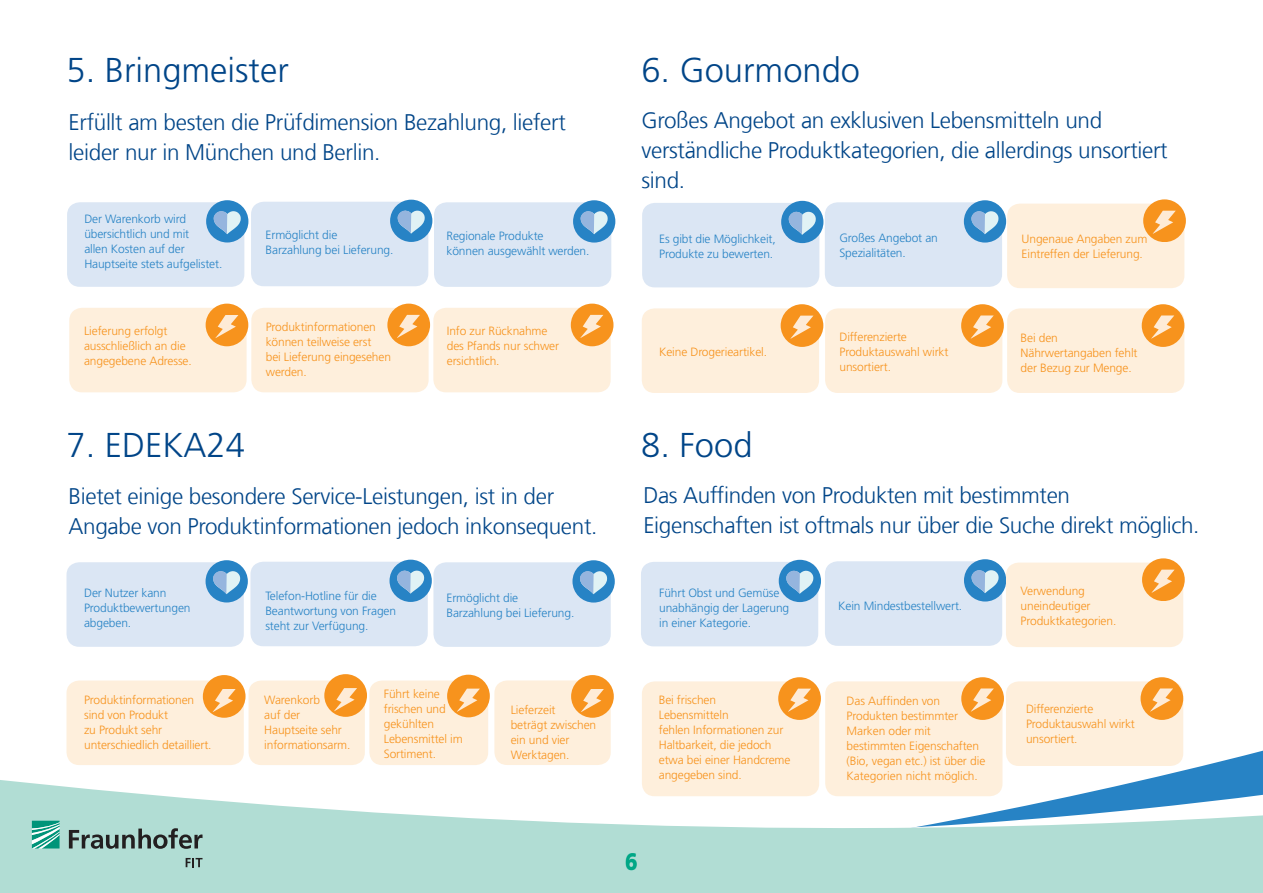
<style>
.page{position:relative;width:1263px;height:893px;background:#fff}
.page>*{position:absolute;margin:0;border:0;box-sizing:border-box;transform-origin:0 0}
.t1{font:300 34.5px "Frutiger";color:#014588}
.t2{font:300 22.5px/30px "Frutiger LT Com";letter-spacing:-.015em;color:#014588}
.t3{font:700 22.5px "Frutiger";color:#00a786}
.t4{font:300 12px/15px "Frutiger";letter-spacing:-.01em;color:#f7931d}
.t5{font:300 12px/15px "Frutiger";letter-spacing:-.01em;color:#2783c5}
</style>
<div class="page">
<svg style="left:0;top:753px;width:1263px;height:140px;fill:#b1ddd4"></svg>
<svg style="left:32px;top:821px;width:28px;height:27px"></svg>
<svg style="left:69px;top:828px;width:133px;height:21px;background:#7d9892"></svg>
<svg style="left:186px;top:858px;width:16px;height:9px"></svg>
<div style="left:825px;top:561px;width:177px;height:85px;background:#dbe6f4;border-radius:13px"></div>
<div style="left:964px;top:559px;width:42px;height:42px;background:#2783c5;border-radius:50%"></div>
<svg style="left:971px;top:570px;width:27px;height:23px"></svg>
<div style="left:641px;top:562px;width:177px;height:84px;background:#dbe6f4;border-radius:13px"></div>
<div style="left:779px;top:560px;width:42px;height:42px;background:#2783c5;border-radius:50%"></div>
<svg style="left:786px;top:570px;width:27px;height:24px"></svg>
<div style="left:642px;top:681px;width:177px;height:115px;background:#feefdc;border-radius:13px"></div>
<div style="left:825px;top:681px;width:177px;height:115px;background:#feefdc;border-radius:13px"></div>
<div style="left:1006px;top:681px;width:177px;height:85px;background:#feefdc;border-radius:13px"></div>
<div style="left:778px;top:677px;width:43px;height:43px;background:#f7931d;border-radius:50%"></div>
<svg style="left:788px;top:689px;width:23px;height:23px"></svg>
<div style="left:961px;top:677px;width:43px;height:43px;background:#f7931d;border-radius:50%"></div>
<svg style="left:971px;top:688px;width:23px;height:24px"></svg>
<div style="left:1006px;top:563px;width:177px;height:84px;background:#feefdc;border-radius:13px"></div>
<div style="left:1142px;top:558px;width:43px;height:43px;background:#f7931d;border-radius:50%"></div>
<svg style="left:1151px;top:570px;width:23px;height:23px"></svg>
<div style="left:1140px;top:677px;width:43px;height:43px;background:#f7931d;border-radius:50%"></div>
<svg style="left:1150px;top:688px;width:23px;height:24px"></svg>
<div style="left:433px;top:562px;width:178px;height:85px;background:#dbe6f4;border-radius:13px"></div>
<div style="left:572px;top:560px;width:43px;height:43px;background:#2783c5;border-radius:50%"></div>
<svg style="left:580px;top:571px;width:27px;height:23px"></svg>
<div style="left:250px;top:562px;width:178px;height:84px;background:#dbe6f4;border-radius:13px"></div>
<div style="left:389px;top:560px;width:43px;height:42px;background:#2783c5;border-radius:50%"></div>
<svg style="left:397px;top:570px;width:27px;height:24px"></svg>
<div style="left:67px;top:562px;width:177px;height:85px;background:#dbe6f4;border-radius:13px"></div>
<div style="left:206px;top:560px;width:42px;height:42px;background:#2783c5;border-radius:50%"></div>
<svg style="left:213px;top:571px;width:27px;height:23px"></svg>
<div style="left:434px;top:202px;width:177px;height:85px;background:#dbe6f4;border-radius:13px"></div>
<div style="left:573px;top:200px;width:42px;height:43px;background:#2783c5;border-radius:50%"></div>
<svg style="left:580px;top:211px;width:28px;height:23px"></svg>
<div style="left:251px;top:202px;width:177px;height:84px;background:#dbe6f4;border-radius:13px"></div>
<div style="left:390px;top:200px;width:42px;height:42px;background:#2783c5;border-radius:50%"></div>
<svg style="left:397px;top:210px;width:28px;height:24px"></svg>
<div style="left:67px;top:202px;width:177px;height:85px;background:#dbe6f4;border-radius:13px"></div>
<div style="left:206px;top:200px;width:42px;height:42px;background:#2783c5;border-radius:50%"></div>
<svg style="left:214px;top:211px;width:27px;height:23px"></svg>
<div style="left:69px;top:308px;width:178px;height:84px;background:#feefdc;border-radius:13px"></div>
<div style="left:251px;top:308px;width:178px;height:84px;background:#feefdc;border-radius:13px"></div>
<div style="left:433px;top:308px;width:178px;height:84px;background:#feefdc;border-radius:13px"></div>
<div style="left:67px;top:680px;width:177px;height:85px;background:#feefdc;border-radius:13px"></div>
<div style="left:249px;top:680px;width:116px;height:85px;background:#feefdc;border-radius:13px"></div>
<div style="left:369px;top:680px;width:119px;height:85px;background:#feefdc;border-radius:13px"></div>
<div style="left:494px;top:680px;width:117px;height:85px;background:#feefdc;border-radius:13px"></div>
<div style="left:206px;top:304px;width:42px;height:42px;background:#f7931d;border-radius:50%"></div>
<svg style="left:215px;top:315px;width:23px;height:23px"></svg>
<div style="left:387px;top:304px;width:43px;height:42px;background:#f7931d;border-radius:50%"></div>
<svg style="left:397px;top:315px;width:23px;height:23px"></svg>
<div style="left:571px;top:304px;width:42px;height:42px;background:#f7931d;border-radius:50%"></div>
<svg style="left:580px;top:315px;width:23px;height:23px"></svg>
<div style="left:203px;top:675px;width:43px;height:43px;background:#f7931d;border-radius:50%"></div>
<svg style="left:213px;top:689px;width:23px;height:23px"></svg>
<div style="left:825px;top:202px;width:177px;height:85px;background:#dbe6f4;border-radius:13px"></div>
<div style="left:964px;top:200px;width:42px;height:43px;background:#2783c5;border-radius:50%"></div>
<svg style="left:971px;top:211px;width:27px;height:23px"></svg>
<div style="left:642px;top:203px;width:177px;height:84px;background:#dbe6f4;border-radius:13px"></div>
<div style="left:781px;top:201px;width:42px;height:42px;background:#2783c5;border-radius:50%"></div>
<svg style="left:789px;top:211px;width:27px;height:24px"></svg>
<div style="left:642px;top:308px;width:177px;height:85px;background:#feefdc;border-radius:13px"></div>
<div style="left:825px;top:308px;width:177px;height:85px;background:#feefdc;border-radius:13px"></div>
<div style="left:1007px;top:308px;width:177px;height:85px;background:#feefdc;border-radius:13px"></div>
<div style="left:781px;top:304px;width:42px;height:43px;background:#f7931d;border-radius:50%"></div>
<svg style="left:790px;top:316px;width:23px;height:23px"></svg>
<div style="left:961px;top:304px;width:43px;height:43px;background:#f7931d;border-radius:50%"></div>
<svg style="left:971px;top:315px;width:23px;height:24px"></svg>
<div style="left:1007px;top:204px;width:177px;height:84px;background:#feefdc;border-radius:13px"></div>
<div style="left:1143px;top:199px;width:43px;height:43px;background:#f7931d;border-radius:50%"></div>
<svg style="left:1153px;top:211px;width:23px;height:23px"></svg>
<div style="left:1142px;top:304px;width:42px;height:43px;background:#f7931d;border-radius:50%"></div>
<svg style="left:1151px;top:315px;width:23px;height:24px"></svg>
<div style="left:571px;top:675px;width:43px;height:43px;background:#f7931d;border-radius:50%"></div>
<svg style="left:581px;top:689px;width:23px;height:23px"></svg>
<div style="left:447px;top:675px;width:43px;height:42px;background:#f7931d;border-radius:50%"></div>
<svg style="left:457px;top:689px;width:23px;height:23px"></svg>
<div style="left:324px;top:674px;width:43px;height:43px;background:#f7931d;border-radius:50%"></div>
<svg style="left:334px;top:688px;width:23px;height:23px"></svg>
<h1 class="t1" style="left:67px;top:51px;width:224px">5. Bringmeister</h1>
<h2 class="t2" style="left:69px;top:107px;width:499px">Erfüllt am besten die Prüfdimension Bezahlung, liefert leider nur in München und Berlin.</h2>
<p class="t5" style="left:84px;top:211px;width:139px">Der Warenkorb wird übersichtlich und mit<br>allen Kosten auf der<br>Hauptseite stets aufgelistet.</p>
<p class="t5" style="left:266px;top:227px;width:129px">Ermöglicht die<br>Barzahlung bei Lieferung.</p>
<p class="t5" style="left:446px;top:228px;width:144px">Regionale Produkte<br>können ausgewählt werden.</p>
<p class="t4" style="left:84px;top:323px;width:109px">Lieferung erfolgt ausschließlich an die angegebene Adresse.</p>
<p class="t4" style="left:266px;top:320px;width:127px">Produktinformationen können teilweise erst<br>bei Lieferung eingesehen werden.</p>
<p class="t4" style="left:447px;top:324px;width:114px">Info zur Rücknahme des Pfands nur schwer ersichtlich.</p>
<h1 class="t1" style="left:67px;top:425px;width:180px">7. EDEKA24</h1>
<h2 class="t2" style="left:69px;top:481px;width:530px">Bietet einige besondere Service-Leistungen, ist in der<br>Angabe von Produktinformationen jedoch inkonsequent.</h2>
<p class="t5" style="left:84px;top:585px;width:108px">Der Nutzer kann<br>Produktbewertungen abgeben.</p>
<p class="t5" style="left:265px;top:589px;width:132px">Telefon-Hotline für die<br>Beantwortung von Fragen steht zur Verfügung.</p>
<p class="t5" style="left:446px;top:591px;width:129px">Ermöglicht die<br>Barzahlung bei Lieferung.</p>
<p class="t4" style="left:84px;top:692px;width:129px">Produktinformationen sind von Produkt<br>zu Produkt sehr unterschiedlich detailliert.</p>
<p class="t4" style="left:264px;top:692px;width:88px">Warenkorb<br>auf der<br>Hauptseite sehr informationsarm.</p>
<p class="t4" style="left:384px;top:686px;width:80px">Führt keine frischen und gekühlten<br>Lebensmittel im<br>Sortiment.</p>
<p class="t4" style="left:511px;top:702px;width:87px">Lieferzeit<br>beträgt zwischen ein und vier<br>Werktagen.</p>
<h1 class="t1" style="left:641px;top:51px;width:220px">6. Gourmondo</h1>
<h2 class="t2" style="left:641px;top:105px;width:528px">Großes Angebot an exklusiven Lebensmitteln und verständliche Produktkategorien, die allerdings unsortiert sind.</h2>
<p class="t5" style="left:659px;top:231px;width:118px">Es gibt die Möglichkeit,<br>Produkte zu bewerten.</p>
<p class="t5" style="left:839px;top:230px;width:100px">Großes Angebot an<br>Spezialitäten.</p>
<p class="t4" style="left:1021px;top:231px;width:127px">Ungenaue Angaben zum<br>Eintreffen der Lieferung.</p>
<p class="t4" style="left:659px;top:344px;width:109px">Keine Drogerieartikel.</p>
<p class="t4" style="left:839px;top:329px;width:110px">Differenzierte<br>Produktauswahl wirkt unsortiert.</p>
<p class="t4" style="left:1021px;top:331px;width:118px">Bei den<br>Nährwertangaben fehlt der Bezug zur Menge.</p>
<h1 class="t1" style="left:641px;top:425px;width:113px">8. Food</h1>
<h2 class="t2" style="left:643px;top:480px;width:557px">Das Auffinden von Produkten mit bestimmten<br>Eigenschaften ist oftmals nur über die Suche direkt möglich.</h2>
<p class="t5" style="left:659px;top:585px;width:132px">Führt Obst und Gemüse unabhängig der Lagerung in einer Kategorie.</p>
<p class="t5" style="left:838px;top:598px;width:125px">Kein Mindestbestellwert.</p>
<p class="t4" style="left:1021px;top:583px;width:97px">Verwendung uneindeutiger<br>Produktkategorien.</p>
<p class="t4" style="left:659px;top:692px;width:133px">Bei frischen<br>Lebensmitteln<br>fehlen Informationen zur<br>Haltbarkeit, die jedoch etwa bei einer Handcreme angegeben sind.</p>
<p class="t4" style="left:847px;top:694px;width:140px">Das Auffinden von<br>Produkten bestimmter<br>Marken oder mit bestimmten Eigenschaften (Bio, vegan etc.) ist über die<br>Kategorien nicht möglich.</p>
<p class="t4" style="left:1026px;top:702px;width:110px">Differenzierte<br>Produktauswahl wirkt unsortiert.</p>
<h2 class="t3" style="left:625px;top:848px;width:14px">6</h2>
</div>
